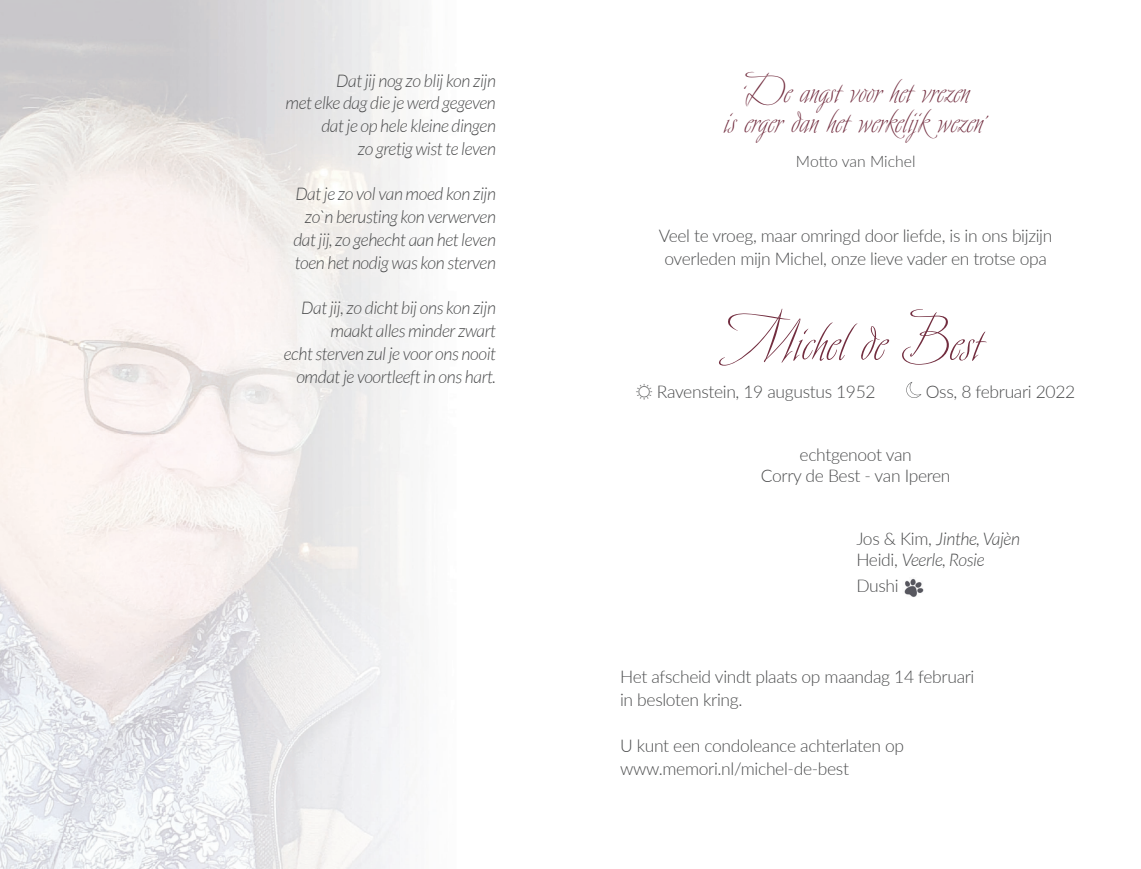
<style>
.page{position:relative;width:1141px;height:869px;background:#fff}
.page>*{position:absolute;margin:0;border:0;box-sizing:border-box;transform-origin:0 0}
.t1{font:70px "Avalon";color:#722d3f}
.t2{font:43.75px "Avalon";color:#722d3f}
.t3{font:italic 300 17.5px/22.8px "Lato";letter-spacing:-.02em;color:#4b4c4d;text-align:right}
.t4{font:300 17.5px/22.8px "Lato";letter-spacing:-.02em;color:#4b4c4d;text-align:center}
.t5{font:300 15.75px "Lato";color:#4b4c4d}
.s1{font-size:21px}
.s2{font-style:normal}
</style>
<div class="page">
<svg style="left:906px;top:382px;width:15px;height:16px"></svg>
<img style="left:0;top:0;width:417px;height:868px">
<img style="left:904px;top:578px;width:20px;height:19px">
<p class="t3" style="left:286px;top:69px;width:212px">Dat jij nog zo blij kon zijn<br>met elke dag die je werd gegeven dat je op hele kleine dingen<br>zo gretig wist te leven</p>
<p class="t3" style="left:293px;top:183px;width:204px">Dat je zo vol van moed kon zijn zo`n berusting kon verwerven dat jij, zo gehecht aan het leven toen het nodig was kon sterven</p>
<p class="t3" style="left:284px;top:297px;width:214px">Dat jij, zo dicht bij ons kon zijn maakt alles minder zwart<br>echt sterven zul je voor ons nooit omdat je voortleeft in ons hart.</p>
<h2 class="t2" style="left:741px;top:64px;width:231px">‘De angst voor het vrezen</h2>
<h2 class="t2" style="left:725px;top:94px;width:264px">is erger dan het werkelijk wezen’</h2>
<p class="t5" style="left:796px;top:150px;width:121px">Motto van Michel</p>
<p class="t4" style="left:659px;top:223px;width:395px">Veel te vroeg, maar omringd door liefde, is in ons bijzijn overleden mijn Michel, onze lieve vader en trotse opa</p>
<h1 class="t1" style="left:728px;top:299px;width:257px">Michel de Best</h1>
<p class="t4" style="left:636px;top:379px;width:241px"><span class="s1">☼</span> Ravenstein, 19 augustus 1952</p>
<p class="t4" style="left:926px;top:379px;width:151px">Oss, 8 februari 2022</p>
<p class="t4" style="left:761px;top:443px;width:191px;line-height:21px">echtgenoot van<br>Corry de Best - van Iperen</p>
<p class="t3" style="left:856px;top:528px;width:165px;line-height:21px;text-align:left"><span class="s2">Jos &amp; Kim,</span> Jinthe, Vajèn<br><span class="s2">Heidi,</span> Veerle, Rosie</p>
<p class="t4" style="left:856px;top:573px;width:44px">Dushi</p>
<p class="t4" style="left:620px;top:664px;width:356px;text-align:left">Het afscheid vindt plaats op maandag 14 februari in besloten kring.</p>
<p class="t4" style="left:620px;top:733px;width:286px;text-align:left">U kunt een condoleance achterlaten op www.memori.nl/michel-de-best</p>
</div>
